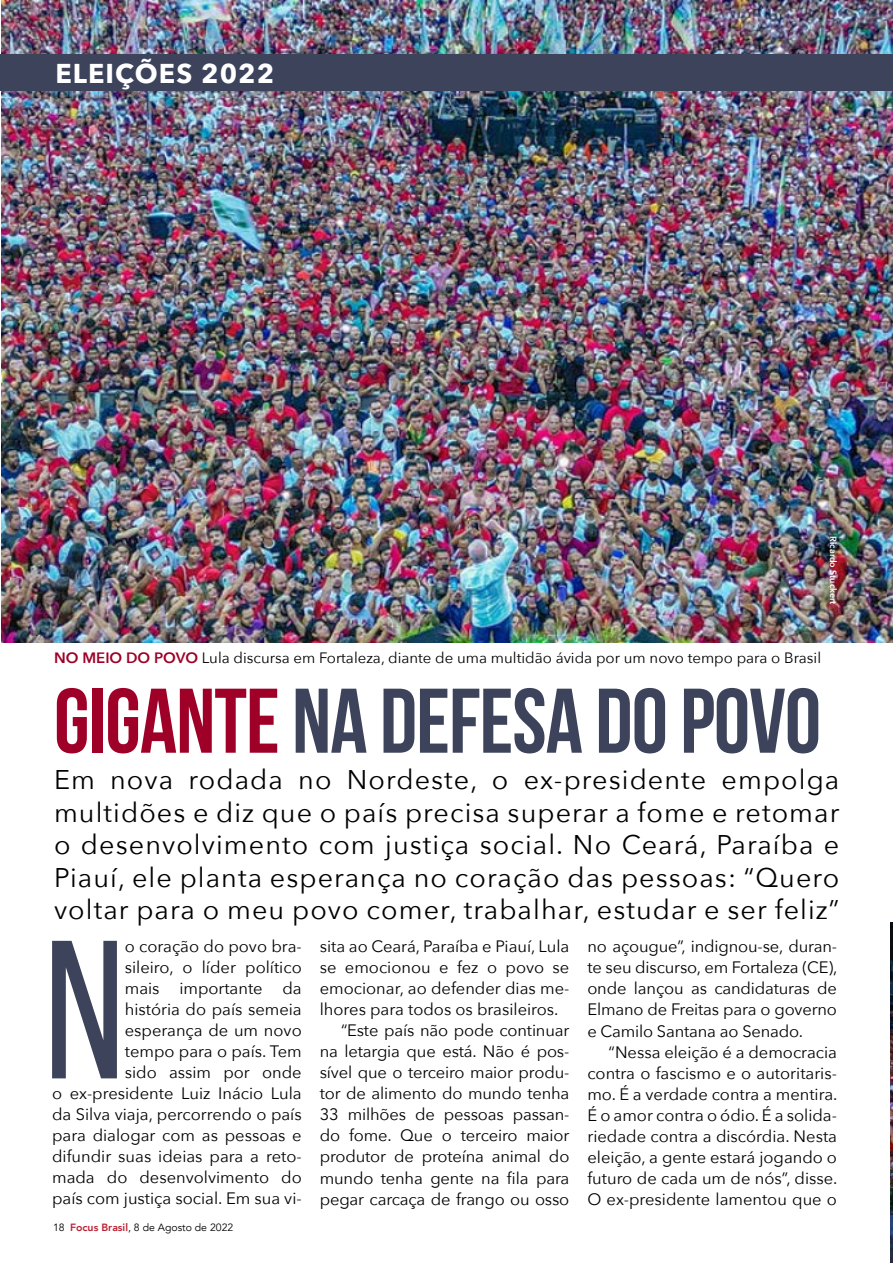
<style>
.page{position:relative;width:893px;height:1263px;background:#fff}
.page>*{position:absolute;margin:0;border:0;box-sizing:border-box;transform-origin:0 0}
.t1{font:196.5px "Bebas Neue";color:#3c435b}
.t2{font:700 91.5px "Bebas Neue";letter-spacing:-.01em;color:#3c435b}
.t3{font:27px/32.4px "Avenir Next";letter-spacing:.04em;color:#000;text-align:justify}
.t4{font:700 27px "Avenir Next LT Pro";letter-spacing:.04em;color:#fff}
.t5{font:16.5px/21px "Avenir Next";color:#000;text-align:justify}
.t6{font:15px "Avenir Next";color:#000}
.t7{font:10.5px "Avenir";color:#000}
.t8{font:600 9px "Avenir Next";color:#fff}
.s1{font-weight:600;color:#9e0028}
.s2{color:#9e0028}
.s3{font-weight:800;color:#ba2234}
</style>
<div class="page">
<img style="left:1px;top:0;width:892px;height:642px">
<div style="left:0;top:54px;width:893px;height:37px;background:#3c435b"></div>
<img style="left:891px;top:923px;width:2px;height:340px">
<h3 class="t4" style="left:55px;top:57px;width:220px">ELEIÇÕES 2022</h3>
<p class="t8" style="left:841px;top:536px;width:69px;rotate:90deg">Ricardo Stuckert</p>
<p class="t6" style="left:54px;top:645px;width:768px"><span class="s1">NO MEIO DO POVO</span> Lula discursa em Fortaleza, diante de uma multidão ávida por um novo tempo para o Brasil</p>
<h2 class="t2" style="left:54px;top:671px;width:769px"><span class="s2">GIGANTE</span> NA DEFESA DO POVO</h2>
<p class="t3" style="left:54px;top:763px;width:787px">Em nova rodada no Nordeste, o ex-presidente empolga multidões e diz que o país precisa superar a fome e retomar o desenvolvimento com justiça social. No Ceará, Paraíba e Piauí, ele planta esperança no coração das pessoas: “Quero voltar para o meu povo comer, trabalhar, estudar e ser feliz”</p>
<p class="t5" style="left:52px;top:935px;width:251px;text-align:right">o coração do povo bra-<br>sileiro, o líder político<br>mais importante da<br>história do país semeia esperança de um novo<br>tempo para o país. Tem<br>sido assim por onde<br>o ex-presidente Luiz Inácio Lula da Silva viaja, percorrendo o país para dialogar com as pessoas e difundir suas ideias para a reto&shy;mada do desenvolvimento do país com justiça social. Em sua vi-</p>
<p class="t5" style="left:320px;top:935px;width:251px">sita ao Ceará, Paraíba e Piauí, Lula</p>
<h1 class="t1" style="left:44px;top:904px;width:82px">N</h1>
<p class="t5" style="left:320px;top:956px;width:251px">se emocionou e fez o povo se</p>
<p class="t5" style="left:320px;top:977px;width:251px">emocionar, ao defender dias me-</p>
<p class="t5" style="left:320px;top:998px;width:240px">lhores para todos os brasileiros.</p>
<p class="t5" style="left:341px;top:1019px;width:230px">“Este país não pode continuar</p>
<p class="t5" style="left:320px;top:1040px;width:251px">na letargia que está. Não é pos-</p>
<p class="t5" style="left:320px;top:1061px;width:251px">sível que o terceiro maior produ-</p>
<p class="t5" style="left:320px;top:1082px;width:251px">tor de alimento do mundo tenha</p>
<p class="t5" style="left:320px;top:1103px;width:251px">33 milhões de pessoas passan-</p>
<p class="t5" style="left:320px;top:1124px;width:251px">do fome. Que o terceiro maior</p>
<p class="t5" style="left:320px;top:1145px;width:251px">produtor de proteína animal do</p>
<p class="t5" style="left:320px;top:1166px;width:251px">mundo tenha gente na fila para</p>
<p class="t5" style="left:320px;top:1187px;width:251px">pegar carcaça de frango ou osso</p>
<p class="t7" style="left:53px;top:1221px;width:182px">18 <span class="s3">Focus Brasil</span>, 8 de Agosto de 2022</p>
<p class="t5" style="left:587px;top:935px;width:252px">no açougue”, indignou-se, duran&shy;te seu discurso, em Fortaleza (CE), onde lançou as candidaturas de Elmano de Freitas para o governo e Camilo Santana ao Senado.</p>
<p class="t5" style="left:587px;top:1040px;width:252px;text-indent:21px">“Nessa eleição é a democracia contra o fascismo e o autoritaris&shy;mo. É a verdade contra a mentira.<br>É o amor contra o ódio. É a solida&shy;riedade contra a discórdia. Nesta eleição, a gente estará jogando o futuro de cada um de nós”, disse.<br>O ex-presidente lamentou que o</p>
</div>
